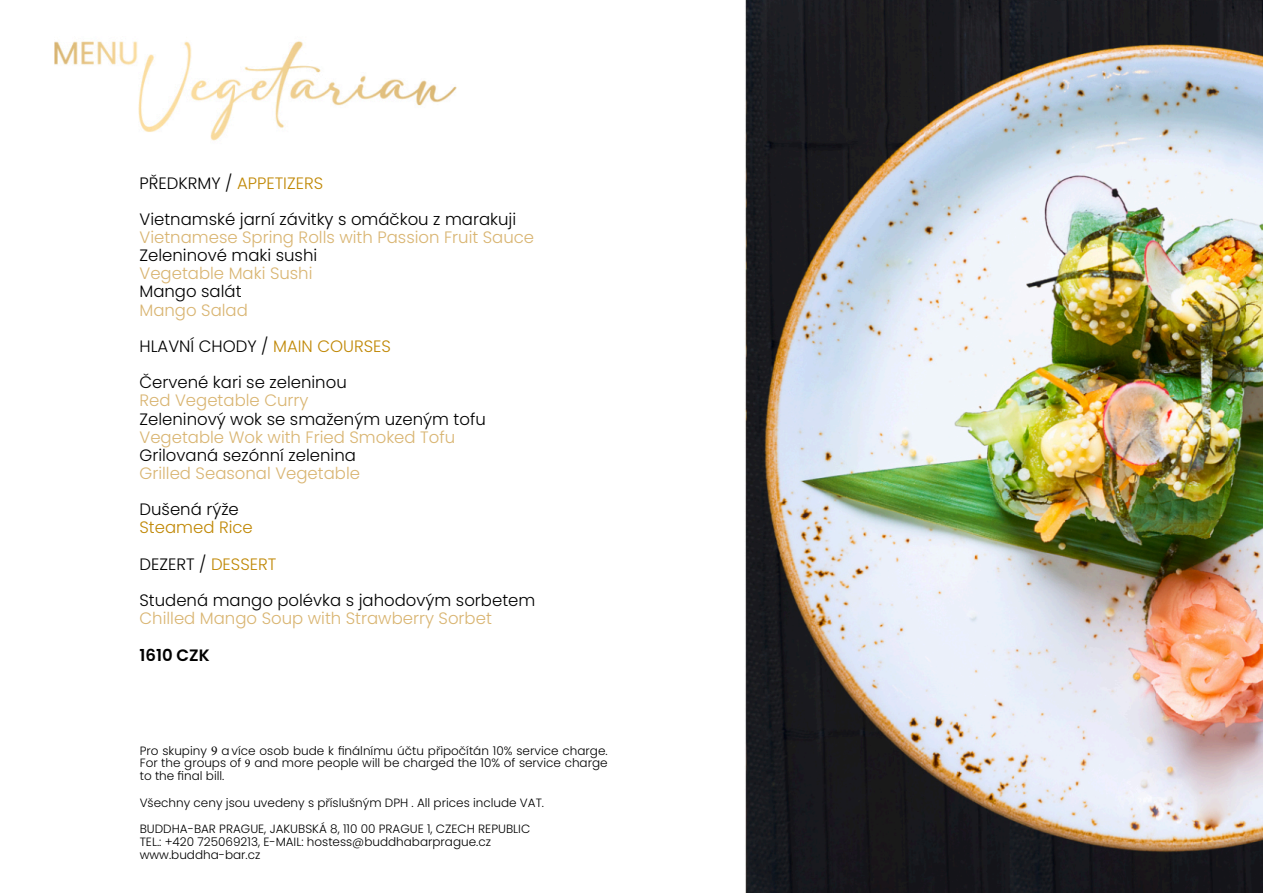
<style>
.page{position:relative;width:1263px;height:893px;background:#fff}
.page>*{position:absolute;margin:0;border:0;box-sizing:border-box;transform-origin:0 0}
.t1{font:300 16.5px/18.1px "Poppins";color:#000}
.t2{font:300 16.5px/18.1px "Poppins";color:#d9b572}
.t3{font:300 16.5px/18.1px "Poppins";color:#c08806}
.t4{font:300 12px/12.9px "Poppins";color:#000}
.s1{color:#000}
.s2{color:#c08806}
.s3{color:#d9b572}
.s4{font-weight:600;color:#000}
.s5{font-family:"Minion Pro";font-weight:400;font-size:13.5px}
.s6{font-family:"Minion Pro";font-weight:400}
</style>
<div class="page">
<img style="left:54px;top:0;width:1209px;height:893px">
<p class="t3" style="left:139px;top:174px;width:185px"><span class="s1">PŘEDKRMY /</span> APPETIZERS</p>
<p class="t2" style="left:139px;top:210px;width:396px"><span class="s1">Vietnamské jarní závitky s omáčkou z marakuji<br></span>Vietnamese Spring Rolls with Passion Fruit Sauce<br><span class="s1">Zeleninové maki sushi<br></span>Vegetable Maki Sushi<br><span class="s1">Mango salát<br></span>Mango Salad</p>
<p class="t1" style="left:139px;top:337px;width:253px">HLAVNÍ CHODY / <span class="s2">MAIN COURSES</span></p>
<p class="t1" style="left:139px;top:373px;width:348px">Červené kari se zeleninou<br><span class="s3">Red Vegetable Curry<br></span>Zeleninový wok se smaženým uzeným tofu<br><span class="s3">Vegetable Wok with Fried Smoked Tofu<br></span>Grilovaná sezónní zelenina<br><span class="s3">Grilled Seasonal Vegetable</span></p>
<p class="t3" style="left:139px;top:500px;width:115px"><span class="s1">Dušená rýže<br></span>Steamed Rice</p>
<p class="t1" style="left:139px;top:546px;width:397px;line-height:36.3px">DEZERT / <span class="s2">DESSERT<br></span>Studená mango polévka s jahodovým sorbetem</p>
<p class="t2" style="left:139px;top:600px;width:354px;line-height:36.3px">Chilled Mango Soup with Strawberry Sorbet<br><span class="s4">1610 CZK</span></p>
<p class="t4" style="left:140px;top:744px;width:469px;text-align:justify">Pro skupiny <span class="s5">9</span> a více osob bude k finálnímu účtu připočítán 10% service charge.<br>For the groups of <span class="s6">9</span> and more people will be charged the 10% of service charge to the final bill.</p>
<p class="t4" style="left:140px;top:789px;width:406px;line-height:26.4px">Všechny ceny jsou uvedeny s příslušným DPH . All prices include VAT.<br>BUDDHA-BAR PRAGUE, JAKUBSKÁ 8, 110 00 PRAGUE 1, CZECH REPUBLIC</p>
<p class="t4" style="left:140px;top:835px;width:353px">TEL.: +420 725069213, E-MAIL: hostess@buddhabarprague.cz www.buddha-bar.cz</p>
</div>
